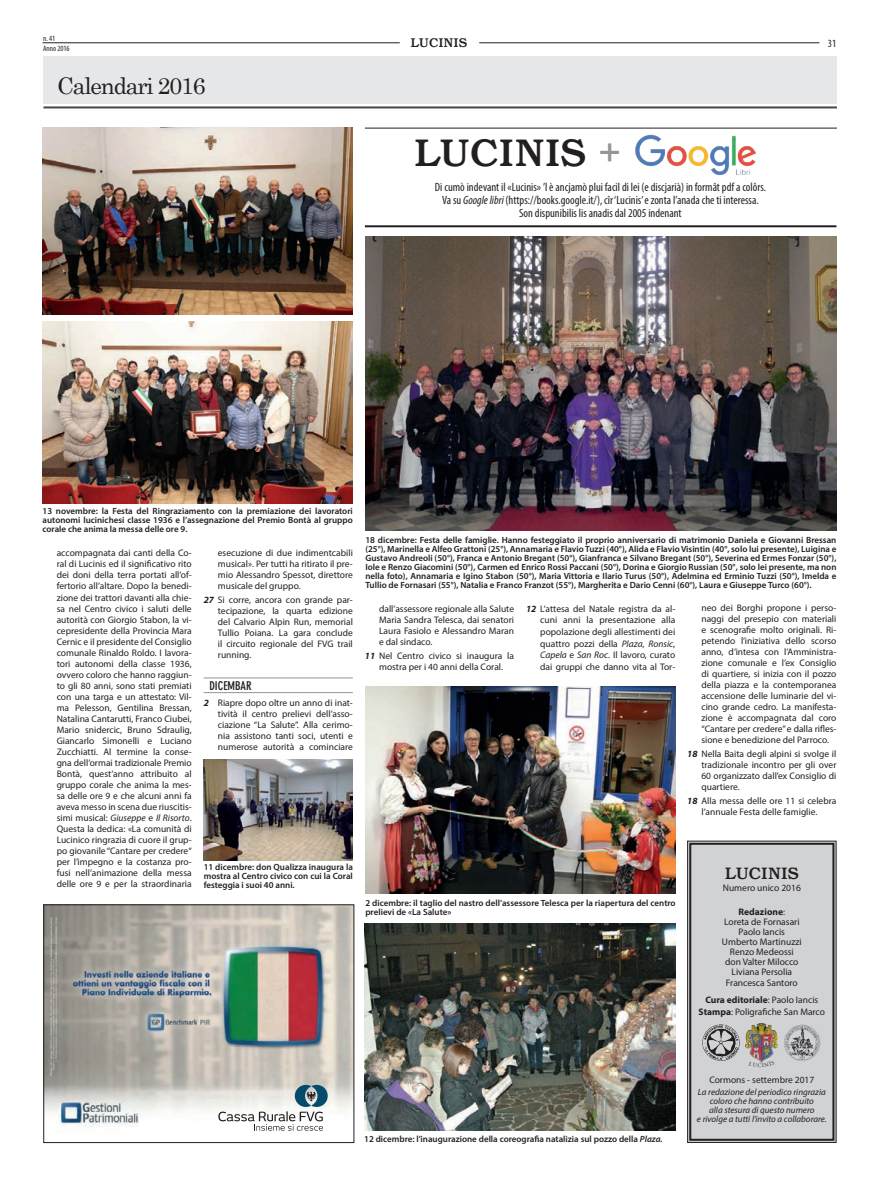
<style>
.page{position:relative;width:879px;height:1191px;background:#fff}
.page>*{position:absolute;margin:0;border:0;box-sizing:border-box;transform-origin:0 0}
.t1{font:500 39.6px "Bookman Itc TEE";letter-spacing:.025em;color:#231f20}
.t2{font:23px "Century";letter-spacing:-.05em;color:#231f20}
.t3{font:500 17px "Bookman Itc TEE";letter-spacing:.025em;color:#231f20}
.t4{font:500 13px "Bookman Itc TEE";letter-spacing:.025em;color:#231f20}
.t5{font:condensed 12px/13px "Myriad Pro";color:#231f20;text-align:center}
.t6{font:700 condensed 12px "DIN Neuzeit Grotesk";color:#231f20}
.t7{font:condensed 11px "Myriad Pro";color:#231f20}
.t8{font:9.5px/11px "Myriad Pro";color:#231f20;text-align:justify}
.t9{font:600 9px/9px "Myriad Pro";color:#231f20;text-align:justify}
.t10{font:italic 9px/9px "Myriad Pro";color:#231f20;text-align:center}
.t11{font:condensed 8px "Myriad Pro";color:#231f20}
.s1{color:#939598}
.s2{font-style:italic}
.s3{font-weight:700;font-style:italic}
.s4{font-weight:700}
</style>
<div class="page">
<hr style="left:43px;top:43px;width:357px;height:1px;background:#231f20">
<hr style="left:479px;top:43px;width:340px;height:1px;background:#231f20">
<hr style="left:43px;top:107px;width:794px;height:1px;background:#231f20">
<hr style="left:43px;top:108px;width:794px;height:1px;background:#231f20">
<div style="left:43px;top:56px;width:793px;height:47px;background:#e6e7e9"></div>
<svg style="left:687px;top:840px;width:150px;height:303px;background:#c8c8ca"></svg>
<div style="left:689px;top:842px;width:145px;height:298px;border:2px solid #231f20"></div>
<img style="left:702px;top:1023px;width:39px;height:39px">
<img style="left:745px;top:1023px;width:32px;height:39px">
<img style="left:782px;top:1023px;width:39px;height:39px">
<img style="left:635px;top:134px;width:121px;height:42px">
<hr style="left:365px;top:225px;width:471px;height:2px;background:#231f20">
<hr style="left:365px;top:128px;width:472px;height:1px;background:#231f20">
<img style="left:365px;top:236px;width:472px;height:294px">
<img style="left:43px;top:128px;width:310px;height:187px">
<img style="left:43px;top:321px;width:310px;height:182px">
<hr style="left:204px;top:677px;width:149px;height:1px;background:#939598">
<hr style="left:204px;top:692px;width:149px;height:1px;background:#939598">
<img style="left:365px;top:687px;width:311px;height:207px">
<img style="left:364px;top:923px;width:311px;height:207px">
<img style="left:45px;top:906px;width:307px;height:225px">
<div style="left:43px;top:904px;width:311px;height:238px;border:1px solid #231f20"></div>
<svg style="left:218px;top:1084px;width:110px;height:46px"></svg>
<img style="left:204px;top:760px;width:149px;height:100px">
<svg style="left:749px;top:1060px;width:26px;height:7px"></svg>
<p class="t11" style="left:43px;top:33px;width:14px">n. 41</p>
<p class="t11" style="left:43px;top:43px;width:28px">Anno 2016</p>
<h2 class="t2" style="left:57px;top:66px;width:150px">Calendari 2016</h2>
<h3 class="t4" style="left:411px;top:35px;width:58px">LUCINIS</h3>
<p class="t7" style="left:828px;top:36px;width:10px">31</p>
<h1 class="t1" style="left:415px;top:131px;width:209px">LUCINIS <span class="s1">+</span></h1>
<p class="t5" style="left:435px;top:180px;width:333px">Di cumò indevant il «Lucinis» ’l è ancjamò plui facil di lei (e discjarià) in formât pdf a colôrs.<br>Va su <span class="s2">Google libri</span> (https://books.google.it/), cîr ‘Lucinis’ e zonta l’anada che ti interessa.<br>Son dispunibilis lis anadis dal 2005 indenant</p>
<p class="t9" style="left:43px;top:506px;width:312px">13 novembre: la Festa del Ringraziamento con la premiazione dei lavoratori autonomi lucinichesi classe 1936 e l’assegnazione del Premio Bontà al gruppo corale che anima la messa delle ore 9.</p>
<p class="t8" style="left:218px;top:547px;width:136px">esecuzione di due indimentcabili musical». Per tutti ha ritirato il pre&shy;mio Alessandro Spessot, direttore musicale del gruppo.</p>
<p class="t8" style="left:218px;top:594px;width:136px;text-indent:-14px"><span class="s3">27</span> Si corre, ancora con grande par&shy;tecipazione, la quarta edizione del Calvario Alpin Run, memorial Tullio Poiana. La gara conclude il circuito regionale del FVG trail running.</p>
<p class="t6" style="left:209px;top:678px;width:44px">DICEMBAR</p>
<p class="t8" style="left:218px;top:697px;width:136px;text-indent:-14px"><span class="s3">2</span> Riapre dopo oltre un anno di inat&shy;tività il centro prelievi dell’asso&shy;ciazione “La Salute”. Alla cerimo&shy;nia assistono tanti soci, utenti e numerose autorità a cominciare</p>
<p class="t8" style="left:57px;top:547px;width:136px">accompagnata dai canti della Co&shy;ral di Lucinis ed il significativo rito dei doni della terra portati all’of&shy;fertorio all’altare. Dopo la benedi&shy;zione dei trattori davanti alla chie&shy;sa nel Centro civico i saluti delle autorità con Giorgio Stabon, la vi&shy;cepresidente della Provincia Mara Cernic e il presidente del Consiglio comunale Rinaldo Roldo. I lavora&shy;tori autonomi della classe 1936, ovvero coloro che hanno raggiun&shy;to gli 80 anni, sono stati premiati con una targa e un attestato: Vil&shy;ma Pelesson, Gentilina Bressan, Natalina Cantarutti, Franco Ciubei, Mario snidercic, Bruno Sdraulig, Giancarlo Simonelli e Luciano Zucchiatti. Al termine la conse&shy;gna dell’ormai tradizionale Premio Bontà, quest’anno attribuito al gruppo corale che anima la mes&shy;sa delle ore 9 e che alcuni anni fa aveva messo in scena due riuscitis&shy;simi musical: <span class="s2">Giuseppe</span> e <span class="s2">Il Risorto</span>.<br>Questa la dedica: «La comunità di Lucinico ringrazia di cuore il grup&shy;po giovanile “Cantare per credere“ per l’impegno e la costanza pro&shy;fusi nell’animazione della messa delle ore 9 e per la straordinaria</p>
<p class="t9" style="left:204px;top:862px;width:151px">11 dicembre: don Qualizza inaugura la mostra al Centro civico con cui la Coral festeggia i suoi 40 anni.</p>
<p class="t9" style="left:365px;top:535px;width:472px">18 dicembre: Festa delle famiglie. Hanno festeggiato il proprio anniversario di matrimonio Daniela e Giovanni Bressan (25°), Marinella e Alfeo Grattoni (25°), Annamaria e Flavio Tuzzi (40°), Alida e Flavio Visintin (40°, solo lui presente), Luigina e Gustavo Andreoli (50°), Franca e Antonio Bregant (50°), Gianfranca e Silvano Bregant (50°), Severina ed Ermes Fonzar (50°), Iole e Renzo Giacomini (50°), Carmen ed Enrico Rossi Paccani (50°), Dorina e Giorgio Russian (50°, solo lei presente, ma non nella foto), Annamaria e Igino Stabon (50°), Maria Vittoria e Ilario Turus (50°), Adelmina ed Erminio Tuzzi (50°), Imelda e Tullio de Fornasari (55°), Natalia e Franco Franzot (55°), Margherita e Dario Cenni (60°), Laura e Giuseppe Turco (60°).</p>
<p class="t8" style="left:379px;top:603px;width:136px">dall’assessore regionale alla Salute Maria Sandra Telesca, dai senatori Laura Fasiolo e Alessandro Maran e dal sindaco.</p>
<p class="t8" style="left:365px;top:650px;width:151px;text-align:center"><span class="s3">11</span> Nel Centro civico si inaugura la mostra per i 40 anni della Coral.</p>
<p class="t8" style="left:540px;top:602px;width:136px;line-height:11.6px;text-indent:-14px"><span class="s3">12</span> L’attesa del Natale registra da al&shy;cuni anni la presentazione alla popolazione degli allestimenti dei quattro pozzi della <span class="s2">Plaza</span>, <span class="s2">Ronsic</span>, <span class="s2">Capela</span> e <span class="s2">San Roc</span>. Il lavoro, curato dai gruppi che danno vita al Tor-</p>
<p class="t8" style="left:701px;top:602px;width:136px">neo dei Borghi propone i perso&shy;naggi del presepio con materiali e scenografie molto originali. Ri&shy;petendo l’iniziativa dello scorso anno, d’intesa con l’Amministra&shy;zione comunale e l’ex Consiglio di quartiere, si inizia con il pozzo della piazza e la contemporanea accensione delle luminarie del vi&shy;cino grande cedro. La manifesta&shy;zione è accompagnata dal coro “Cantare per credere” e dalla rifles&shy;sione e benedizione del Parroco.</p>
<p class="t8" style="left:701px;top:748px;width:136px;text-indent:-14px"><span class="s3">18</span> Nella Baita degli alpini si svolge il tradizionale incontro per gli over 60 organizzato dall’ex Consiglio di quartiere.</p>
<p class="t8" style="left:687px;top:795px;width:151px;text-align:center"><span class="s3">18</span> Alla messa delle ore 11 si celebra l’annuale Festa delle famiglie.</p>
<p class="t9" style="left:365px;top:898px;width:312px">2 dicembre: il taglio del nastro dell’assessore Telesca per la riapertura del centro prelievi de «La Salute»</p>
<h3 class="t3" style="left:725px;top:864px;width:75px">LUCINIS</h3>
<p class="t8" style="left:723px;top:882px;width:80px">Numero unico 2016</p>
<p class="t8" style="left:722px;top:907px;width:81px;line-height:10.1px;text-align:center"><span class="s4">Redazione</span>:<br>Loreta de Fornasari<br>Paolo Iancis<br>Umberto Martinuzzi<br>Renzo Medeossi don Valter Milocco<br>Liviana Persolia<br>Francesca Santoro</p>
<p class="t8" style="left:698px;top:994px;width:128px;line-height:11.4px;text-align:center"><span class="s4">Cura editoriale</span>: Paolo Iancis<br><span class="s4">Stampa</span>: Poligrafiche San Marco</p>
<p class="t9" style="left:364px;top:1133px;width:300px">12 dicembre: l’inaugurazione della coreografia natalizia sul pozzo della <span class="s2">Plaza.</span></p>
<p class="t8" style="left:709px;top:1074px;width:107px">Cormons - settembre 2017</p>
<p class="t10" style="left:697px;top:1087px;width:131px">La redazione del periodico ringrazia coloro che hanno contribuito<br>alla stesura di questo numero<br>e rivolge a tutti l’invito a collaborare.</p>
</div>
